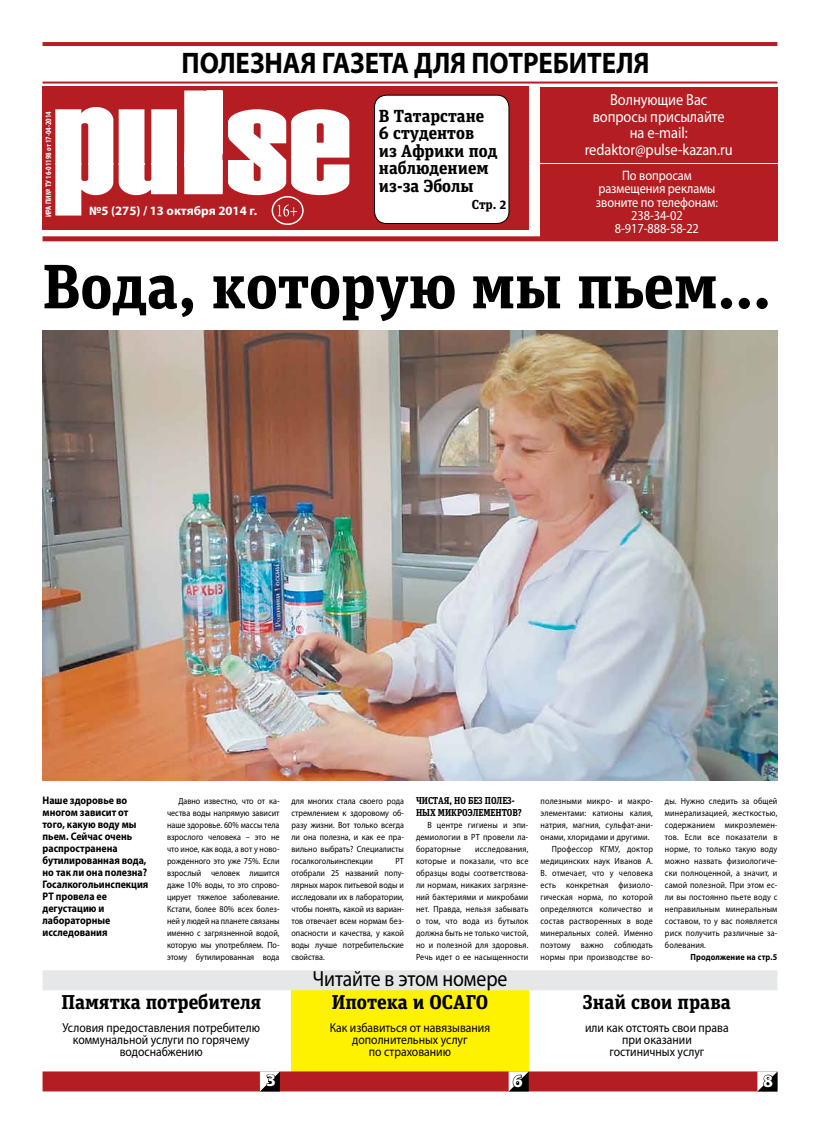
<style>
.page{position:relative;width:820px;height:1134px;background:#fff}
.page>*{position:absolute;margin:0;border:0;box-sizing:border-box;transform-origin:0 0}
.t1{font:700 62.4px "Unit Slab";color:#000}
.t2{font:700 29.8px "Myriad Pro";letter-spacing:-.005em;color:#000;scale:.9 1}
.t3{font:22px "Myriad Pro";letter-spacing:-.005em;color:#000;scale:.9 1}
.t4{font:700 20px "Unit Slab";color:#000}
.t5{font:700 17.9px "Myriad Pro";color:#fff}
.t6{font:700 17.5px/17.5px "Unit Slab";color:#000}
.t7{font:16px/16.5px "Myriad Pro";letter-spacing:-.005em;color:#fff;text-align:center;scale:.9 1}
.t8{font:13.7px/13.3px "Myriad Pro";letter-spacing:-.005em;color:#fff;text-align:center;scale:.9 1}
.t9{font:13px/12px "Myriad Pro";color:#000;text-align:center;scale:.9 1}
.t10{font:700 13px "Unit Slab";color:#000}
.t11{font:700 12.8px "Myriad Pro";color:#fff}
.t12{font:700 11px/12px "Myriad Pro";color:#000;scale:.9 1}
.t13{font:700 10px/12px "Unit Slab";letter-spacing:.09em;color:#000;scale:.9 1}
.t14{font:9px/12px "Myriad Pro";letter-spacing:.02em;color:#000;text-align:justify;scale:.9 1}
.t15{font:700 9px "Myriad Pro";letter-spacing:.02em;color:#000;scale:.9 1}
.t16{font:700 8px "Myriad Pro";color:#fff;scale:.79 1}
</style>
<div class="page">
<div style="left:291px;top:990px;width:237px;height:84px;background:#fff200"></div>
<div style="left:43px;top:87px;width:485px;height:143px;background:#b41d21"></div>
<div style="left:540px;top:87px;width:237px;height:153px;background:#b41d21"></div>
<div style="left:271px;top:196px;width:32px;height:29px;border:2px solid #fff;border-radius:50%"></div>
<svg style="left:55px;top:90px;width:294px;height:126px"></svg>
<hr style="left:43px;top:42px;width:734px;height:4px;background:#b41d21">
<div style="left:43px;top:236px;width:734px;height:5px;background:#b41d21"></div>
<hr style="left:43px;top:82px;width:734px;height:2px;background:#b41d21">
<hr style="left:534px;top:163px;width:244px;height:1px;background:#fff">
<div style="left:43px;top:1071px;width:734px;height:20px;background:#b41d21"></div>
<div style="left:43px;top:970px;width:734px;height:20px;background:#e6e7e8"></div>
<svg style="left:260px;top:1071px;width:20px;height:20px"></svg>
<svg style="left:508px;top:1071px;width:20px;height:20px"></svg>
<svg style="left:757px;top:1071px;width:20px;height:20px"></svg>
<div style="left:374px;top:95px;width:134px;height:128px;background:#fff;border-radius:12px"></div>
<div style="left:374px;top:95px;width:135px;height:129px;border:1px solid #000;border-radius:12px"></div>
<img style="left:43px;top:330px;width:734px;height:450px">
<p class="t16" style="left:43px;top:217px;width:136px;rotate:-90deg">ИРА ПИ № ТУ 16-01198 от 17-04-2014</p>
<h2 class="t2" style="left:181px;top:44px;width:521px">ПОЛЕЗНАЯ ГАЗЕТА ДЛЯ ПОТРЕБИТЕЛЯ</h2>
<h3 class="t7" style="left:584px;top:91px;width:166px">Волнующие Вас вопросы присылайте на e-mail: redaktor@pulse-kazan.ru</h3>
<h3 class="t8" style="left:595px;top:169px;width:137px">По вопросам размещения рекламы звоните по телефонам:<br>238-34-02<br>8-917-888-58-22</h3>
<h3 class="t6" style="left:379px;top:106px;width:120px">В Татарстане<br>6 студентов<br>из Африки под наблюдением из-за Эболы</h3>
<h3 class="t10" style="left:471px;top:195px;width:36px">Стр. 2</h3>
<h3 class="t11" style="left:89px;top:203px;width:169px">№5 (275) / 13 октября 2014 г.</h3>
<h1 class="t1" style="left:43px;top:241px;width:729px">Вода, которую мы пьем…</h1>
<p class="t12" style="left:43px;top:794px;width:119px">Наше здоровье во многом зависит от того, какую воду мы пьем. Сейчас очень распространена бутилированная вода, но так ли она полезна?<br>Госалкогольинспекция<br>РТ провела ее дегустацию и лабораторные исследования</p>
<p class="t14" style="left:167px;top:795px;width:126px;text-indent:11px">Давно известно, что от ка&shy;чества воды напрямую зависит наше здоровье. 60% массы тела взрослого человека – это не что иное, как вода, а вот у ново&shy;рожденного это уже 75%. Если взрослый человек лишится даже 10% воды, то это спрово&shy;цирует тяжелое заболевание.<br>Кстати, более 80% всех болез&shy;ней у людей на планете связаны именно с загрязненной водой, которую мы употребляем. По&shy;этому бутилированная вода</p>
<p class="t14" style="left:291px;top:795px;width:126px">для многих стала своего рода стремлением к здоровому об&shy;разу жизни. Вот только всегда ли она полезна, и как ее пра&shy;вильно выбрать? Специалисты госалкогольинспекции</p>
<p class="t14" style="left:291px;top:855px;width:126px;text-indent:104px">РТ отобрали 25 названий попу&shy;лярных марок питьевой воды и исследовали их в лаборатории, чтобы понять, какой из вариан&shy;тов отвечает всем нормам без&shy;опасности и качества, у какой воды лучше потребительские свойства.</p>
<p class="t13" style="left:416px;top:794px;width:119px;text-indent:28px">я, но без полез&shy;ных микроэлементов?</p>
<p class="t14" style="left:416px;top:819px;width:126px;text-indent:11px">В центре гигиены и эпи&shy;демиологии в РТ провели ла&shy;бораторные</p>
<p class="t13" style="left:416px;top:794px;width:14px">Чиста</p>
<p class="t14" style="left:416px;top:843px;width:126px;text-indent:59px">исследования, которые и показали, что все образцы воды соответствова&shy;ли нормам, никаких загрязне&shy;ний бактериями и микробами нет. Правда, нельзя забывать о том, что вода из бутылок должна быть не только чистой, но и полезной для здоровья.<br>Речь идет о ее насыщенности</p>
<h3 class="t3" style="left:312px;top:965px;width:218px">Читайте в этом номере</h3>
<p class="t14" style="left:540px;top:795px;width:126px">полезными микро- и макро-</p>
<p class="t14" style="left:540px;top:807px;width:126px">элементами: катионы калия,</p>
<p class="t14" style="left:540px;top:819px;width:126px">натрия, магния, сульфат-ани-</p>
<p class="t14" style="left:540px;top:831px;width:123px">онами, хлоридами и другими.</p>
<p class="t14" style="left:551px;top:843px;width:114px">Профессор КГМУ, доктор</p>
<p class="t14" style="left:540px;top:855px;width:126px">медицинских наук Иванов А.</p>
<p class="t14" style="left:540px;top:867px;width:126px">В. отмечает, что у человека</p>
<p class="t14" style="left:540px;top:879px;width:126px">есть конкретная физиоло-</p>
<p class="t14" style="left:540px;top:891px;width:126px">гическая норма, по которой</p>
<p class="t14" style="left:540px;top:903px;width:126px">определяются количество и</p>
<p class="t14" style="left:540px;top:915px;width:126px">состав растворенных в воде</p>
<p class="t14" style="left:540px;top:927px;width:126px">минеральных солей. Именно</p>
<p class="t14" style="left:540px;top:939px;width:126px">поэтому важно соблюдать</p>
<p class="t14" style="left:540px;top:951px;width:126px">нормы при производстве во-</p>
<p class="t14" style="left:664px;top:795px;width:126px">ды. Нужно следить за общей минерализацией, жесткостью, содержанием микроэлемен&shy;тов. Если все показатели в норме, то только такую воду можно назвать физиологиче&shy;ски полноценной, а значит, и самой полезной. При этом ес&shy;ли вы постоянно пьете воду с неправильным минеральным составом, то у вас появляется риск получить различные за&shy;болевания.</p>
<p class="t15" style="left:690px;top:951px;width:98px">Продолжение на стр.5</p>
<h3 class="t4" style="left:61px;top:987px;width:201px">Памятка потребителя</h3>
<h3 class="t4" style="left:331px;top:987px;width:158px">Ипотека и ОСАГО</h3>
<h3 class="t4" style="left:582px;top:987px;width:149px">Знай свои права</h3>
<h3 class="t9" style="left:62px;top:1021px;width:221px">Условия предоставления потребителю коммунальной услуги по горячему водоснабжению</h3>
<h3 class="t9" style="left:329px;top:1021px;width:180px">Как избавиться от навязывания дополнительных услуг<br>по страхованию</h3>
<h3 class="t9" style="left:584px;top:1021px;width:161px">или как отстоять свои права при оказании<br>гостиничных услуг</h3>
<h3 class="t5" style="left:266px;top:1069px;width:11px">3</h3>
<h3 class="t5" style="left:512px;top:1069px;width:11px">6</h3>
<h3 class="t5" style="left:763px;top:1069px;width:11px">8</h3>
</div>
